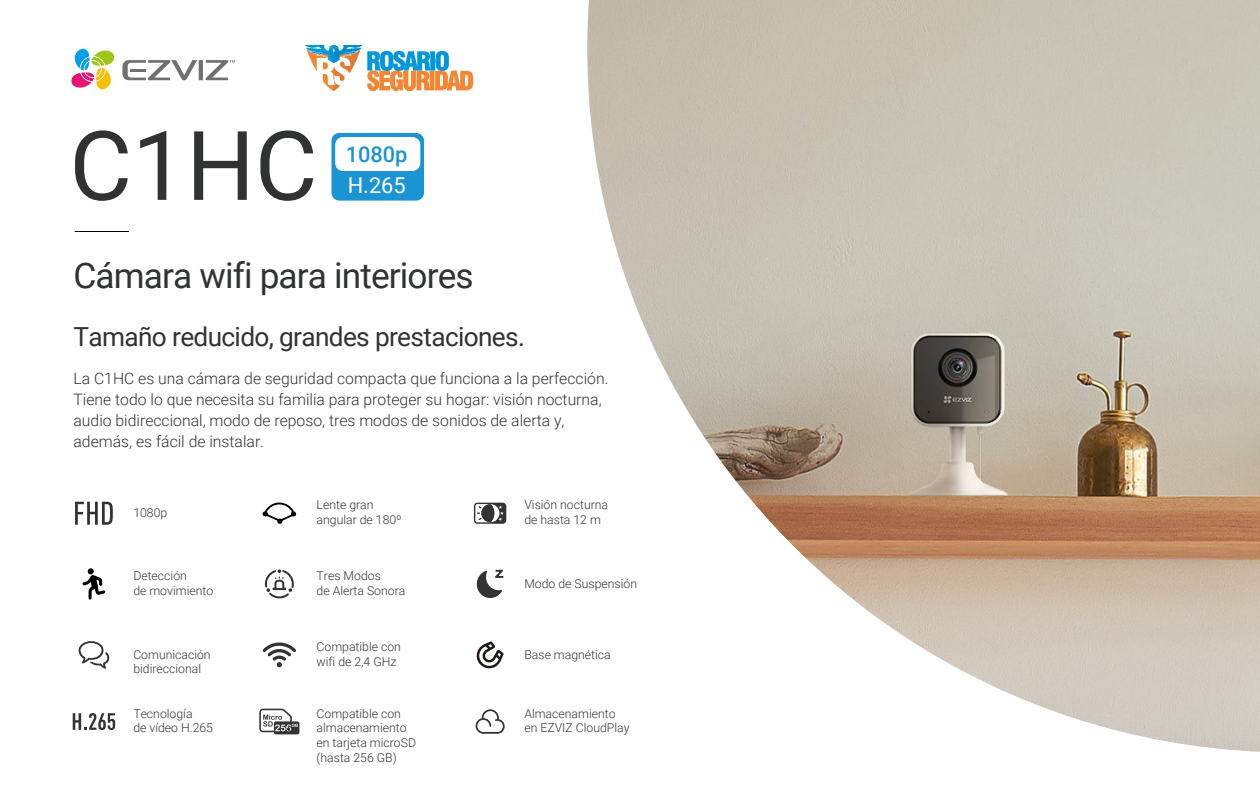
<style>
.page{position:relative;width:1260px;height:788px;background:#fff}
.page>*{position:absolute;margin:0;border:0;box-sizing:border-box;transform-origin:0 0}
.t1{font:96.25px "Roboto";color:#313333}
.t2{font:35.26px "Roboto";letter-spacing:-.025em;color:#313333}
.t3{font:26.25px "Roboto";letter-spacing:-.025em;color:#313333}
.t4{font:500 21.79px "Roboto";color:#1b94d3}
.t5{font:21.79px "Roboto";color:#fff}
.t6{font:300 15.75px/21px "Roboto";color:#313333}
.t7{font:300 12.25px/14.7px "Roboto";color:#333}
</style>
<div class="page">
<hr style="left:75px;top:231px;width:54px;height:1px;background:#070001">
<img style="left:587px;top:0;width:673px;height:751px">
<img style="left:694px;top:202px;width:496px;height:543px">
<svg style="left:71px;top:49px;width:44px;height:40px"></svg>
<svg style="left:122px;top:60px;width:113px;height:20px"></svg>
<svg style="left:259px;top:708px;width:40px;height:26px"></svg>
<svg style="left:75px;top:501px;width:38px;height:23px"></svg>
<svg style="left:262px;top:642px;width:34px;height:25px"></svg>
<svg style="left:476px;top:709px;width:29px;height:24px"></svg>
<svg style="left:477px;top:569px;width:27px;height:29px"></svg>
<svg style="left:265px;top:569px;width:29px;height:29px"></svg>
<svg style="left:79px;top:641px;width:30px;height:27px"></svg>
<svg style="left:474px;top:502px;width:32px;height:21px"></svg>
<svg style="left:73px;top:713px;width:42px;height:17px"></svg>
<div style="left:331px;top:133px;width:93px;height:67px;background:#1b94d3;border-radius:8px"></div>
<div style="left:335px;top:137px;width:85px;height:34px;background:#fff;border-radius:8px"></div>
<svg style="left:477px;top:641px;width:27px;height:27px"></svg>
<svg style="left:82px;top:568px;width:23px;height:31px"></svg>
<svg style="left:263px;top:502px;width:33px;height:22px"></svg>
<img style="left:306px;top:46px;width:167px;height:45px">
<h1 class="t1" style="left:69px;top:98px;width:250px">C1HC</h1>
<h3 class="t4" style="left:346px;top:138px;width:63px">1080p</h3>
<h3 class="t5" style="left:348px;top:170px;width:60px">H.265</h3>
<h2 class="t2" style="left:74px;top:251px;width:402px">Cámara wifi para interiores</h2>
<h3 class="t3" style="left:74px;top:318px;width:453px">Tamaño reducido, grandes prestaciones.</h3>
<p class="t6" style="left:74px;top:367px;width:536px">La C1HC es una cámara de seguridad compacta que funciona a la perfección.<br>Tiene todo lo que necesita su familia para proteger su hogar: visión nocturna, audio bidireccional, modo de reposo, tres modos de sonidos de alerta y, además, es fácil de instalar.</p>
<p class="t7" style="left:133px;top:504px;width:35px">1080p</p>
<p class="t7" style="left:317px;top:497px;width:87px">Lente gran angular de 180º</p>
<p class="t7" style="left:524px;top:497px;width:85px">Visión nocturna de hasta 12 m</p>
<p class="t7" style="left:133px;top:568px;width:81px">Detección<br>de movimiento</p>
<p class="t7" style="left:317px;top:568px;width:90px">Tres Modos<br>de Alerta Sonora</p>
<p class="t7" style="left:524px;top:575px;width:114px">Modo de Suspensión</p>
<p class="t7" style="left:133px;top:646px;width:79px">Comunicación bidireccional</p>
<p class="t7" style="left:317px;top:639px;width:86px">Compatible con wifi de 2,4 GHz</p>
<p class="t7" style="left:524px;top:646px;width:88px">Base magnética</p>
<p class="t7" style="left:133px;top:705px;width:81px">Tecnología<br>de vídeo H.265</p>
<p class="t7" style="left:317px;top:705px;width:101px">Compatible con almacenamiento en tarjeta microSD (hasta 256 GB)</p>
<p class="t7" style="left:524px;top:705px;width:107px">Almacenamiento en EZVIZ CloudPlay</p>
</div>
